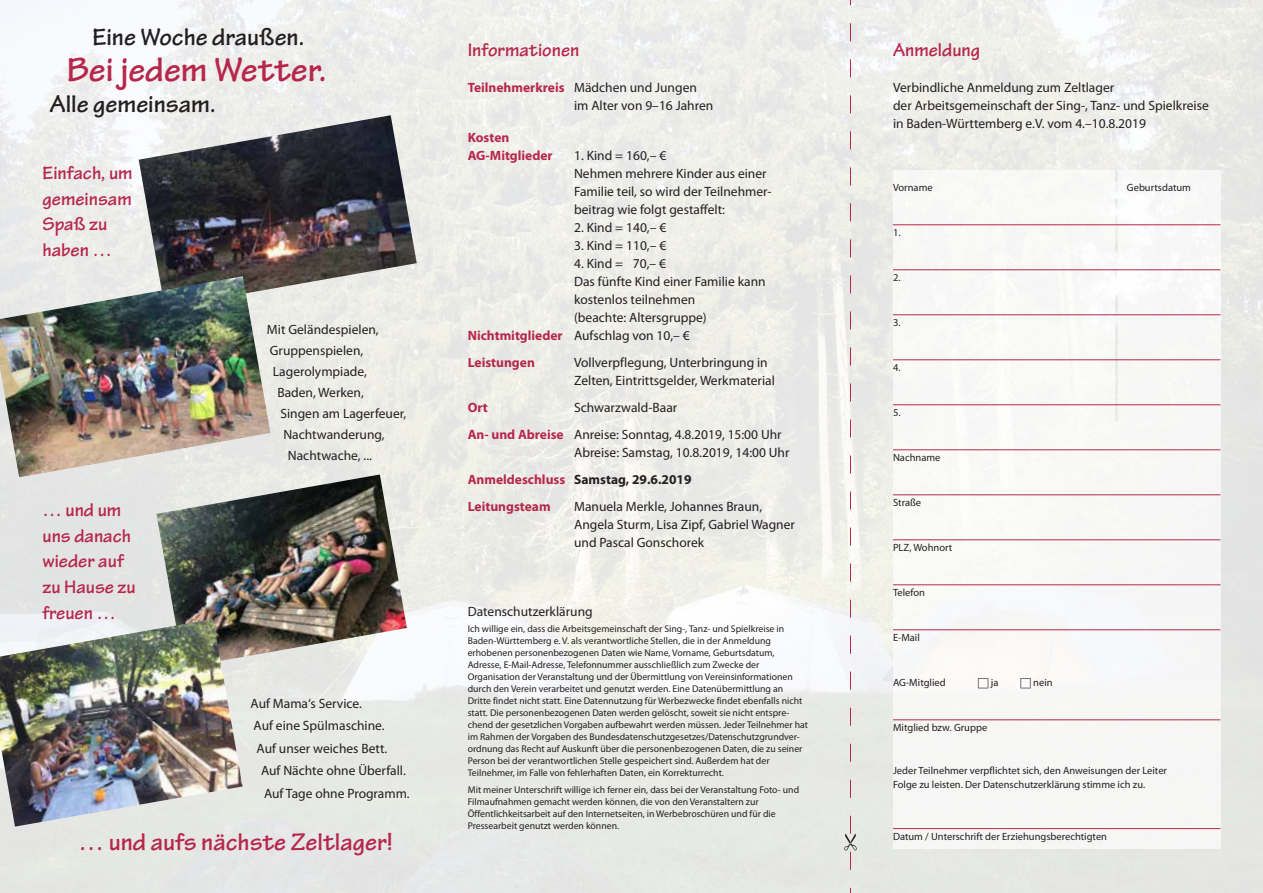
<style>
.page{position:relative;width:1263px;height:893px;background:#fff}
.page>*{position:absolute;margin:0;border:0;box-sizing:border-box;transform-origin:0 0}
.t1{font:700 36px "Tekton Pro";color:#b6274b}
.t2{font:700 25.5px "Tekton Pro";color:#231f20}
.t3{font:700 25.5px "Tekton Pro";color:#b6274b}
.t4{font:700 19.5px/25.5px "Tekton Pro";color:#b6274b}
.t5{font:13.5px/18px "Myriad Pro";color:#231f20}
.t6{font:700 13.5px/18px "Myriad Pro";color:#b6274b}
.t7{font:10.5px/14.2px "Myriad Pro";color:#231f20}
.t8{font:9.75px/12px "Myriad Pro";color:#231f20}
.s1{font-weight:700;color:#b6274b}
.s2{font-weight:700}
</style>
<div class="page">
<div style="left:893px;top:170px;width:221px;height:251px;background:#f8f8f7"></div>
<div style="left:1118px;top:170px;width:102px;height:251px;background:#f7f7f7"></div>
<div style="left:893px;top:421px;width:327px;height:427px;background:#f7f7f6"></div>
<img style="left:139px;top:115px;width:278px;height:193px">
<img style="left:0;top:276px;width:270px;height:201px">
<img style="left:156px;top:474px;width:251px;height:193px">
<img style="left:0;top:619px;width:243px;height:208px">
<hr style="left:893px;top:224px;width:327px;height:1px;background:#b6274b">
<hr style="left:893px;top:269px;width:327px;height:1px;background:#b6274b">
<hr style="left:893px;top:314px;width:327px;height:1px;background:#b6274b">
<hr style="left:893px;top:359px;width:327px;height:1px;background:#b6274b">
<hr style="left:893px;top:404px;width:327px;height:1px;background:#b6274b">
<hr style="left:893px;top:449px;width:327px;height:1px;background:#b6274b">
<hr style="left:893px;top:494px;width:327px;height:1px;background:#b6274b">
<hr style="left:893px;top:539px;width:327px;height:1px;background:#b6274b">
<hr style="left:893px;top:584px;width:327px;height:1px;background:#b6274b">
<hr style="left:893px;top:629px;width:327px;height:1px;background:#b6274b">
<hr style="left:893px;top:719px;width:327px;height:1px;background:#b6274b">
<hr style="left:893px;top:828px;width:327px;height:1px;background:#b6274b">
<svg style="left:844px;top:0;width:13px;height:893px"></svg>
<h2 class="t2" style="left:92px;top:22px;width:214px">Eine Woche draußen.</h2>
<h1 class="t1" style="left:67px;top:48px;width:261px">Bei jedem Wetter.</h1>
<h2 class="t2" style="left:50px;top:89px;width:167px">Alle gemeinsam.</h2>
<h3 class="t4" style="left:43px;top:161px;width:92px">Einfach, um gemeinsam<br>Spaß zu haben …</h3>
<h3 class="t4" style="left:43px;top:498px;width:95px">… und um uns danach wieder auf zu Hause zu freuen …</h3>
<h3 class="t5" style="left:267px;top:321px;width:113px">Mit Geländespielen,</h3>
<h3 class="t5" style="left:270px;top:342px;width:95px">Gruppenspielen,</h3>
<h3 class="t5" style="left:273px;top:363px;width:96px">Lagerolympiade,</h3>
<h3 class="t5" style="left:277px;top:384px;width:88px">Baden, Werken,</h3>
<h3 class="t5" style="left:280px;top:405px;width:127px">Singen am Lagerfeuer,</h3>
<h3 class="t5" style="left:283px;top:426px;width:103px">Nachtwanderung,</h3>
<h3 class="t5" style="left:288px;top:447px;width:86px">Nachtwache, ...</h3>
<h3 class="t5" style="left:251px;top:694px;width:113px">Auf Mama‘s Service.</h3>
<h3 class="t5" style="left:254px;top:717px;width:133px">Auf eine Spülmaschine.</h3>
<h3 class="t5" style="left:257px;top:739px;width:132px">Auf unser weiches Bett.</h3>
<h3 class="t5" style="left:261px;top:762px;width:146px">Auf Nächte ohne Überfall.</h3>
<h3 class="t5" style="left:264px;top:784px;width:147px">Auf Tage ohne Programm.</h3>
<h2 class="t3" style="left:79px;top:827px;width:316px">… und aufs nächste Zeltlager!</h2>
<h3 class="t4" style="left:468px;top:37px;width:113px">Informationen</h3>
<h3 class="t5" style="left:574px;top:79px;width:141px;text-indent:-106px"><span class="s1">Teilnehmerkreis</span> Mädchen und Jungen im Alter von 9–16 Jahren</h3>
<h3 class="t6" style="left:468px;top:128px;width:86px">Kosten<br>AG-Mitglieder</h3>
<h3 class="t5" style="left:574px;top:146px;width:198px">1. Kind = 160,– €<br>Nehmen mehrere Kinder aus einer<br>Familie teil, so wird der Teilnehmer&shy;beitrag wie folgt gestaffelt:</h3>
<h3 class="t5" style="left:574px;top:218px;width:94px">2. Kind = 140,– €</h3>
<h3 class="t5" style="left:574px;top:236px;width:94px">3. Kind = 110,– €</h3>
<h3 class="t5" style="left:574px;top:254px;width:193px">4. Kind = 70,– €<br>Das fünfte Kind einer Familie kann kostenlos teilnehmen<br>(beachte: Altersgruppe)<br>Aufschlag von 10,– €</h3>
<h3 class="t6" style="left:468px;top:326px;width:96px">Nichtmitglieder</h3>
<h3 class="t6" style="left:468px;top:353px;width:69px">Leistungen</h3>
<h3 class="t5" style="left:574px;top:354px;width:202px">Vollverpflegung, Unterbringung in<br>Zelten, Eintrittsgelder, Werkmaterial</h3>
<h3 class="t6" style="left:468px;top:398px;width:22px">Ort</h3>
<h3 class="t5" style="left:468px;top:394px;width:315px;line-height:27.2px;text-align:center">Schwarzwald-Baar<br><span class="s1">An- und Abreise</span> Anreise: Sonntag, 4.8.2019, 15:00 Uhr</h3>
<h3 class="t5" style="left:468px;top:439px;width:323px;line-height:27.2px;text-indent:106px">Abreise: Samstag, 10.8.2019, 14:00 Uhr<br><span class="s1">Anmeldeschluss</span> <span class="s2">Samstag, 29.6.2019<br></span><span class="s1">Leitungsteam</span></h3>
<h3 class="t5" style="left:574px;top:498px;width:222px">Manuela Merkle, Johannes Braun,<br>Angela Sturm, Lisa Zipf, Gabriel Wagner und Pascal Gonschorek</h3>
<h3 class="t5" style="left:468px;top:603px;width:126px">Datenschutzerklärung</h3>
<p class="t8" style="left:468px;top:623px;width:342px">Ich willige ein, dass die Arbeitsgemeinschaft der Sing-, Tanz- und Spielkreise in Baden-Württemberg e. V. als verantwortliche Stellen, die in der Anmeldung erhobenen personenbezogenen Daten wie Name, Vorname, Geburtsdatum, Adresse, E-Mail-Adresse, Telefonnummer ausschließlich zum Zwecke der Organisation der Veranstaltung und der Übermittlung von Vereinsinformationen durch den Verein verarbeitet und genutzt werden. Eine Datenübermittlung an Dritte findet nicht statt. Eine Datennutzung für Werbezwecke findet ebenfalls nicht statt. Die personenbezogenen Daten werden gelöscht, soweit sie nicht entspre&shy;chend der gesetzlichen Vorgaben aufbewahrt werden müssen. Jeder Teilnehmer hat im Rahmen der Vorgaben des Bundesdatenschutzgesetzes/Datenschutzgrundver&shy;ordnung das Recht auf Auskunft über die personenbezogenen Daten, die zu seiner Person bei der verantwortlichen Stelle gespeichert sind. Außerdem hat der Teilnehmer, im Falle von fehlerhaften Daten, ein Korrekturrecht.</p>
<p class="t8" style="left:468px;top:783px;width:333px">Mit meiner Unterschrift willige ich ferner ein, dass bei der Veranstaltung Foto- und Filmaufnahmen gemacht werden können, die von den Veranstaltern zur Öffentlichkeitsarbeit auf den Internetseiten, in Werbebroschüren und für die Pressearbeit genutzt werden können.</p>
<h3 class="t4" style="left:893px;top:37px;width:89px">Anmeldung</h3>
<h3 class="t5" style="left:893px;top:79px;width:317px">Verbindliche Anmeldung zum Zeltlager<br>der Arbeitsgemeinschaft der Sing-, Tanz- und Spielkreise in Baden-Württemberg e.V. vom 4.–10.8.2019</h3>
<p class="t7" style="left:893px;top:180px;width:41px">Vorname</p>
<p class="t7" style="left:1127px;top:180px;width:66px">Geburtsdatum</p>
<p class="t7" style="left:893px;top:225px;width:9px">1.</p>
<p class="t7" style="left:893px;top:270px;width:9px">2.</p>
<p class="t7" style="left:893px;top:315px;width:9px">3.</p>
<p class="t7" style="left:893px;top:360px;width:9px">4.</p>
<p class="t7" style="left:893px;top:405px;width:9px">5.</p>
<p class="t7" style="left:893px;top:450px;width:49px">Nachname</p>
<p class="t7" style="left:893px;top:495px;width:30px">Straße</p>
<p class="t7" style="left:893px;top:540px;width:61px">PLZ, Wohnort</p>
<p class="t7" style="left:893px;top:585px;width:33px">Telefon</p>
<p class="t7" style="left:893px;top:630px;width:28px">E-Mail</p>
<p class="t7" style="left:893px;top:675px;width:54px">AG-Mitglied</p>
<p class="t7" style="left:991px;top:675px;width:9px">ja</p>
<p class="t7" style="left:1033px;top:675px;width:21px">nein</p>
<p class="t7" style="left:893px;top:720px;width:96px">Mitglied bzw. Gruppe</p>
<p class="t7" style="left:893px;top:763px;width:276px">Jeder Teilnehmer verpflichtet sich, den Anweisungen der Leiter<br>Folge zu leisten. Der Datenschutzerklärung stimme ich zu.</p>
<p class="t7" style="left:893px;top:829px;width:216px">Datum / Unterschrift der Erziehungsberechtigten</p>
</div>
